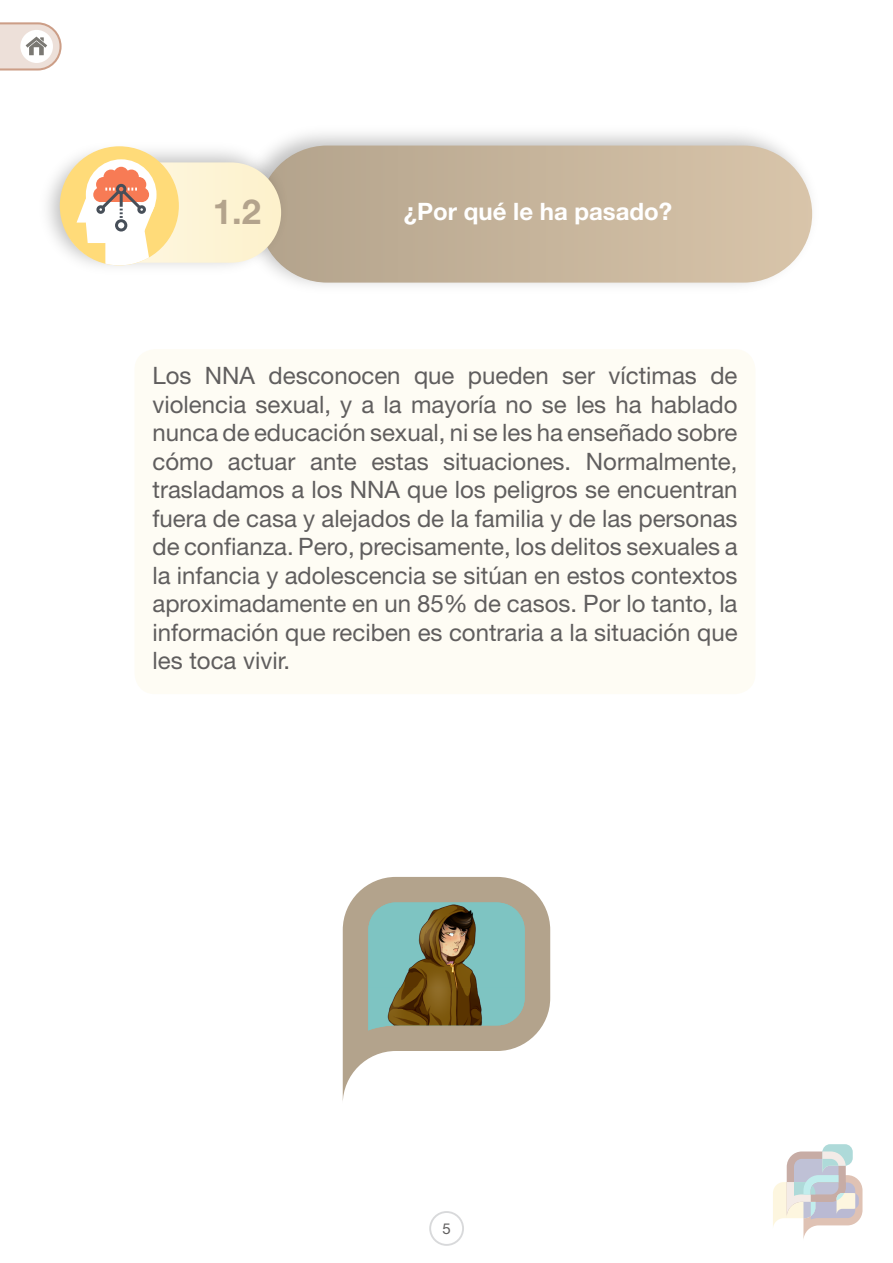
<style>
.page{position:relative;width:893px;height:1263px;background:#fff}
.page>*{position:absolute;margin:0;border:0;box-sizing:border-box;transform-origin:0 0}
.t1{font:700 34.5px "Helvetica Neue LT Std";color:#b3a38c}
.t2{font:24px/28.5px "Helvetica Neue LT Std";color:#605e5e;text-align:justify}
.t3{font:700 24px "Helvetica Neue LT Std";color:#fff}
.t4{font:15px "Helvetica Neue LT Std";color:#605e5e}
</style>
<div class="page">
<svg style="left:429px;top:1211px;width:35px;height:35px"></svg>
<svg style="left:773px;top:1144px;width:89px;height:95px"></svg>
<svg style="left:0;top:22px;width:62px;height:49px"></svg>
<div style="left:134px;top:349px;width:621px;height:345px;background:#fefcf4;border-radius:21px"></div>
<img style="left:295px;top:133px;width:518px;height:153px">
<div style="left:259px;top:146px;width:553px;height:137px;background:linear-gradient(to right,#b3a38c,#d9c5aa);border-radius:69px"></div>
<img style="left:47px;top:138px;width:248px;height:143px">
<div style="left:63px;top:162px;width:218px;height:101px;background:#fdf3d3;border-radius:50px"></div>
<div style="left:60px;top:146px;width:119px;height:119px;background:#ffdb79;border-radius:50%"></div>
<svg style="left:86px;top:159px;width:71px;height:71px"></svg>
<div style="left:101px;top:180px;width:41px;height:22px;background:#f77b55"></div>
<div style="left:114px;top:167px;width:15px;height:15px;background:#f77b55;border-radius:50%"></div>
<div style="left:104px;top:170px;width:14px;height:14px;background:#f77b55;border-radius:50%"></div>
<div style="left:96px;top:177px;width:15px;height:15px;background:#f77b55;border-radius:50%"></div>
<div style="left:124px;top:170px;width:15px;height:14px;background:#f77b55;border-radius:50%"></div>
<div style="left:131px;top:177px;width:15px;height:15px;background:#f77b55;border-radius:50%"></div>
<div style="left:116px;top:184px;width:10px;height:10px;border:3px solid #474f59;border-radius:50%"></div>
<svg style="left:77px;top:187px;width:78px;height:78px"></svg>
<svg style="left:343px;top:877px;width:207px;height:222px;fill:#b3a38c"></svg>
<img style="left:368px;top:902px;width:157px;height:128px">
<h1 class="t1" style="left:213px;top:190px;width:49px">1.2</h1>
<p class="t3" style="left:404px;top:197px;width:270px">¿Por qué le ha pasado?</p>
<p class="t2" style="left:152px;top:361px;width:587px">Los NNA desconocen que pueden ser víctimas de violencia sexual, y a la mayoría no se les ha hablado nunca de educación sexual, ni se les ha enseñado sobre cómo actuar ante estas situaciones. Normalmente, trasladamos a los NNA que los peligros se encuentran fuera de casa y alejados de la familia y de las personas de confianza. Pero, precisamente, los delitos sexuales a la infancia y adolescencia se sitúan en estos contextos aproximadamente en un 85% de casos. Por lo tanto, la información que reciben es contraria a la situación que les toca vivir.</p>
<p class="t4" style="left:442px;top:1219px;width:10px">5</p>
</div>
